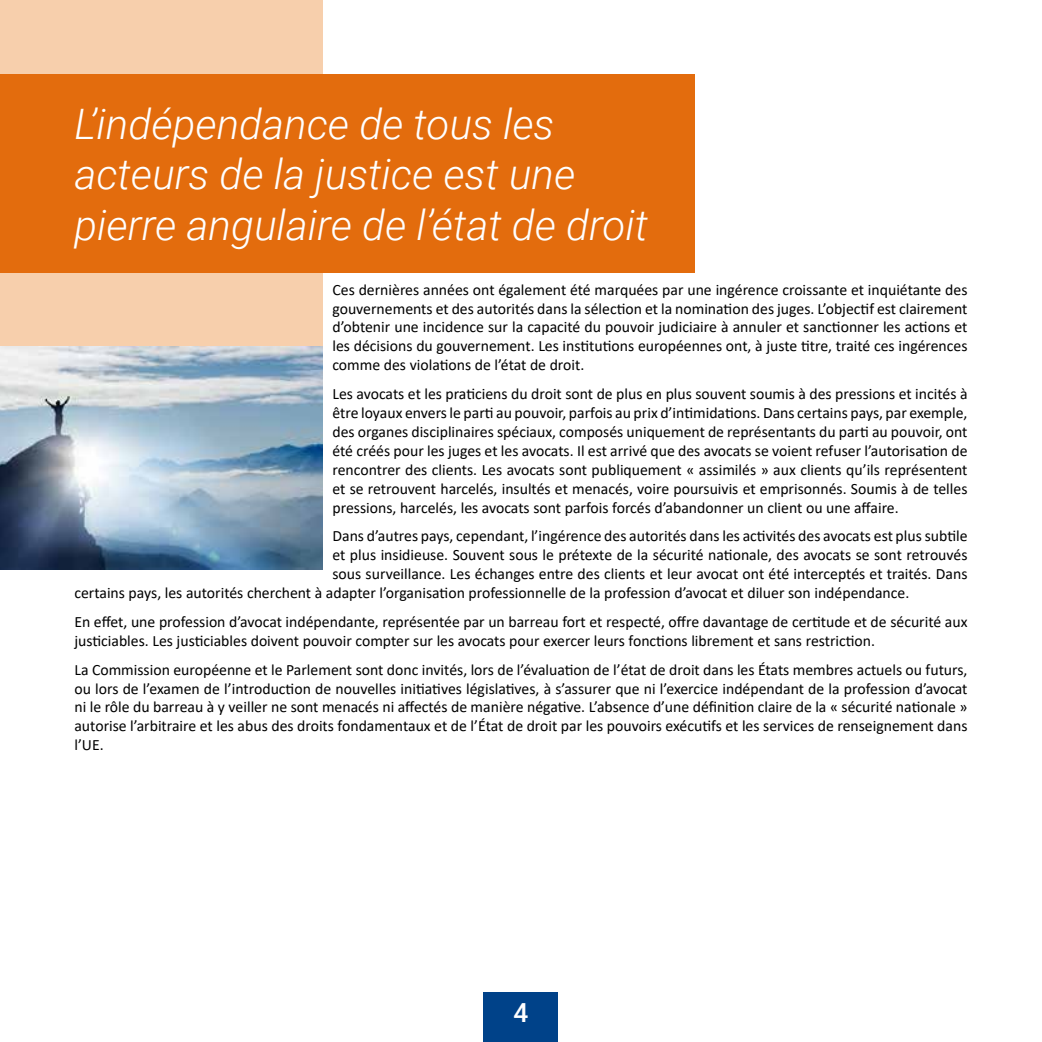
<style>
.page{position:relative;width:1042px;height:1042px;background:#fff}
.page>*{position:absolute;margin:0;border:0;box-sizing:border-box;transform-origin:0 0}
.t1{font:italic 300 42px/50.4px "Roboto";color:#fff}
.t2{font:500 26.25px "Roboto";color:#fff}
.t3{font:15.75px/18.9px "Calibri";color:#000;text-align:justify}
</style>
<div class="page">
<div style="left:484px;top:992px;width:74px;height:50px;background:#004289"></div>
<div style="left:0;top:0;width:322px;height:347px;background:#f7cfac"></div>
<div style="left:0;top:74px;width:694px;height:199px;background:#e36c0d"></div>
<img style="left:0;top:346px;width:322px;height:224px">
<h1 class="t1" style="left:74px;top:97px;width:575px">L’indépendance de tous les acteurs de la justice est une pierre angulaire de l’état de droit</h1>
<p class="t3" style="left:332px;top:279px;width:636px">Ces dernières années ont également été marquées par une ingérence croissante et inquiétante des gouvernements et des autorités dans la sélection et la nomination des juges. L’objectif est clairement d’obtenir une incidence sur la capacité du pouvoir judiciaire à annuler et sanctionner les actions et les décisions du gouvernement. Les institutions européennes ont, à juste titre, traité ces ingérences comme des violations de l’état de droit.</p>
<p class="t3" style="left:332px;top:384px;width:636px">Les avocats et les praticiens du droit sont de plus en plus souvent soumis à des pressions et incités à être loyaux envers le parti au pouvoir, parfois au prix d’intimidations. Dans certains pays, par exemple, des organes disciplinaires spéciaux, composés uniquement de représentants du parti au pouvoir, ont été créés pour les juges et les avocats. Il est arrivé que des avocats se voient refuser l’autorisation de rencontrer des clients. Les avocats sont publiquement « assimilés » aux clients qu’ils représentent et se retrouvent harcelés, insultés et menacés, voire poursuivis et emprisonnés. Soumis à de telles pressions, harcelés, les avocats sont parfois forcés d’abandonner un client ou une affaire.</p>
<p class="t3" style="left:332px;top:526px;width:636px">Dans d’autres pays, cependant, l’ingérence des autorités dans les activités des avocats est plus subtile</p>
<p class="t3" style="left:332px;top:545px;width:636px">et plus insidieuse. Souvent sous le prétexte de la sécurité nationale, des avocats se sont retrouvés</p>
<p class="t3" style="left:332px;top:564px;width:636px">sous surveillance. Les échanges entre des clients et leur avocat ont été interceptés et traités. Dans</p>
<p class="t3" style="left:74px;top:583px;width:836px">certains pays, les autorités cherchent à adapter l’organisation professionnelle de la profession d’avocat et diluer son indépendance.</p>
<p class="t3" style="left:74px;top:612px;width:894px">En effet, une profession d’avocat indépendante, représentée par un barreau fort et respecté, offre davantage de certitude et de sécurité aux justiciables. Les justiciables doivent pouvoir compter sur les avocats pour exercer leurs fonctions librement et sans restriction.</p>
<p class="t3" style="left:74px;top:659px;width:894px">La Commission européenne et le Parlement sont donc invités, lors de l’évaluation de l’état de droit dans les États membres actuels ou futurs, ou lors de l’examen de l’introduction de nouvelles initiatives législatives, à s’assurer que ni l’exercice indépendant de la profession d’avocat ni le rôle du barreau à y veiller ne sont menacés ni affectés de manière négative. L’absence d’une définition claire de la « sécurité nationale » autorise l’arbitraire et les abus des droits fondamentaux et de l’État de droit par les pouvoirs exécutifs et les services de renseignement dans l’UE.</p>
<h2 class="t2" style="left:513px;top:994px;width:16px">4</h2>
</div>
